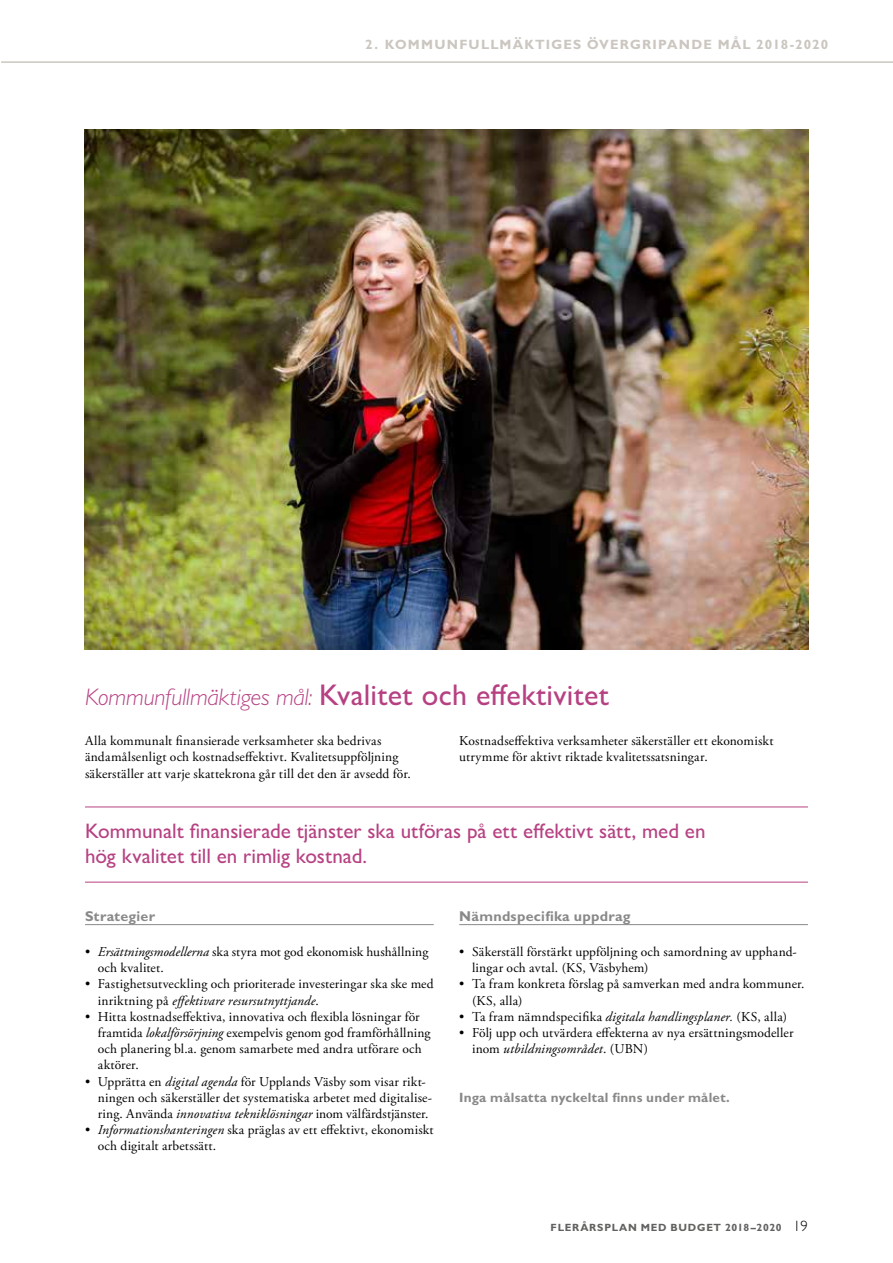
<style>
.page{position:relative;width:893px;height:1263px;background:#fff}
.page>*{position:absolute;margin:0;border:0;box-sizing:border-box;transform-origin:0 0}
.t1{font:500 30px "Gill Sans MT Pro";letter-spacing:.01em;color:#b64182}
.t2{font:500 21px/25.5px "Gill Sans MT Pro";color:#b64182}
.t3{font:700 14.25px "Gill Sans MT Pro";letter-spacing:.015em;color:#898a88}
.t4{font:13.5px/16.2px "Adobe Garamond Pro";letter-spacing:.01em;color:#000001}
.t5{font:700 13.5px "Gill Sans MT Pro";letter-spacing:.085em;color:#cbc7c0}
.t6{font:700 13.5px "Gill Sans MT Pro";letter-spacing:.015em;color:#898a88}
.t7{font:700 10.5px "Gill Sans MT Pro";letter-spacing:.065em;color:#62615f}
.s1{font-weight:300;font-style:italic;font-size:24px}
.s2{font-style:italic}
.s3{font-weight:300;font-size:15px;color:#000001}
</style>
<div class="page">
<hr style="left:1px;top:61px;width:892px;height:2px;background:#cbc7c0">
<hr style="left:85px;top:924px;width:349px;height:1px;background:#898a88">
<hr style="left:459px;top:924px;width:349px;height:1px;background:#898a88">
<hr style="left:85px;top:882px;width:723px;height:1px;background:#b64182">
<hr style="left:85px;top:806px;width:723px;height:1px;background:#b64182">
<img style="left:85px;top:129px;width:723px;height:520px">
<p class="t5" style="left:365px;top:36px;width:464px">2. KOMMUNFULLMÄKTIGES ÖVERGRIPANDE MÅL 2018-2020</p>
<h1 class="t1" style="left:85px;top:677px;width:526px"><span class="s1">Kommunfullmäktiges mål:</span> Kvalitet och effektivitet</h1>
<p class="t4" style="left:85px;top:733px;width:327px">Alla kommunalt finansierade verksamheter ska bedrivas ändamålsenligt och kostnadseffektivt. Kvalitetsuppföljning säkerställer att varje skattekrona går till det den är avsedd för.</p>
<p class="t4" style="left:459px;top:733px;width:316px">Kostnadseffektiva verksamheter säkerställer ett ekonomiskt utrymme för aktivt riktade kvalitetssatsningar.</p>
<h2 class="t2" style="left:85px;top:817px;width:622px">Kommunalt finansierade tjänster ska utföras på ett effektivt sätt, med en hög kvalitet till en rimlig kostnad.</h2>
<p class="t3" style="left:85px;top:908px;width:72px">Strategier</p>
<p class="t4" style="left:98px;top:944px;width:332px;text-indent:-13px">• <span class="s2">Ersättningsmodellerna</span> ska styra mot god ekonomisk hushållning och kvalitet.</p>
<p class="t4" style="left:98px;top:976px;width:337px;text-indent:-13px">• Fastighetsutveckling och prioriterade investeringar ska ske med inriktning på <span class="s2">effektivare resursutnyttjande</span>.</p>
<p class="t4" style="left:98px;top:1009px;width:334px;text-indent:-13px">• Hitta kostnadseffektiva, innovativa och flexibla lösningar för framtida <span class="s2">lokalförsörjning</span> exempelvis genom god framförhållning och planering bl.a. genom samarbete med andra utförare och aktörer.</p>
<p class="t4" style="left:98px;top:1074px;width:336px;text-indent:-13px">• Upprätta en <span class="s2">digital agenda</span> för Upplands Väsby som visar rikt&shy;ningen och säkerställer det systematiska arbetet med digitalise&shy;ring. Använda <span class="s2">innovativa tekniklösningar</span> inom välfärdstjänster.</p>
<p class="t4" style="left:98px;top:1122px;width:337px;text-indent:-13px">• <span class="s2">Informationshanteringen</span> ska präglas av ett effektivt, ekonomiskt och digitalt arbetssätt.</p>
<p class="t3" style="left:459px;top:908px;width:173px">Nämndspecifika uppdrag</p>
<p class="t4" style="left:472px;top:944px;width:326px;text-indent:-13px">• Säkerställ förstärkt uppföljning och samordning av upphand&shy;lingar och avtal. (KS, Väsbyhem)</p>
<p class="t4" style="left:472px;top:976px;width:334px;text-indent:-13px">• Ta fram konkreta förslag på samverkan med andra kommuner. (KS, alla)</p>
<p class="t4" style="left:459px;top:1009px;width:329px">• Ta fram nämndspecifika <span class="s2">digitala handlingsplaner.</span> (KS, alla)</p>
<p class="t4" style="left:472px;top:1025px;width:323px;text-indent:-13px">• Följ upp och utvärdera effekterna av nya ersättningsmodeller inom <span class="s2">utbildningsområdet</span>. (UBN)</p>
<p class="t6" style="left:459px;top:1089px;width:271px">Inga målsatta nyckeltal finns under målet.</p>
<p class="t7" style="left:551px;top:1221px;width:259px">FLERÅRSPLAN MED BUDGET 2018–2020 <span class="s3">19</span></p>
</div>
